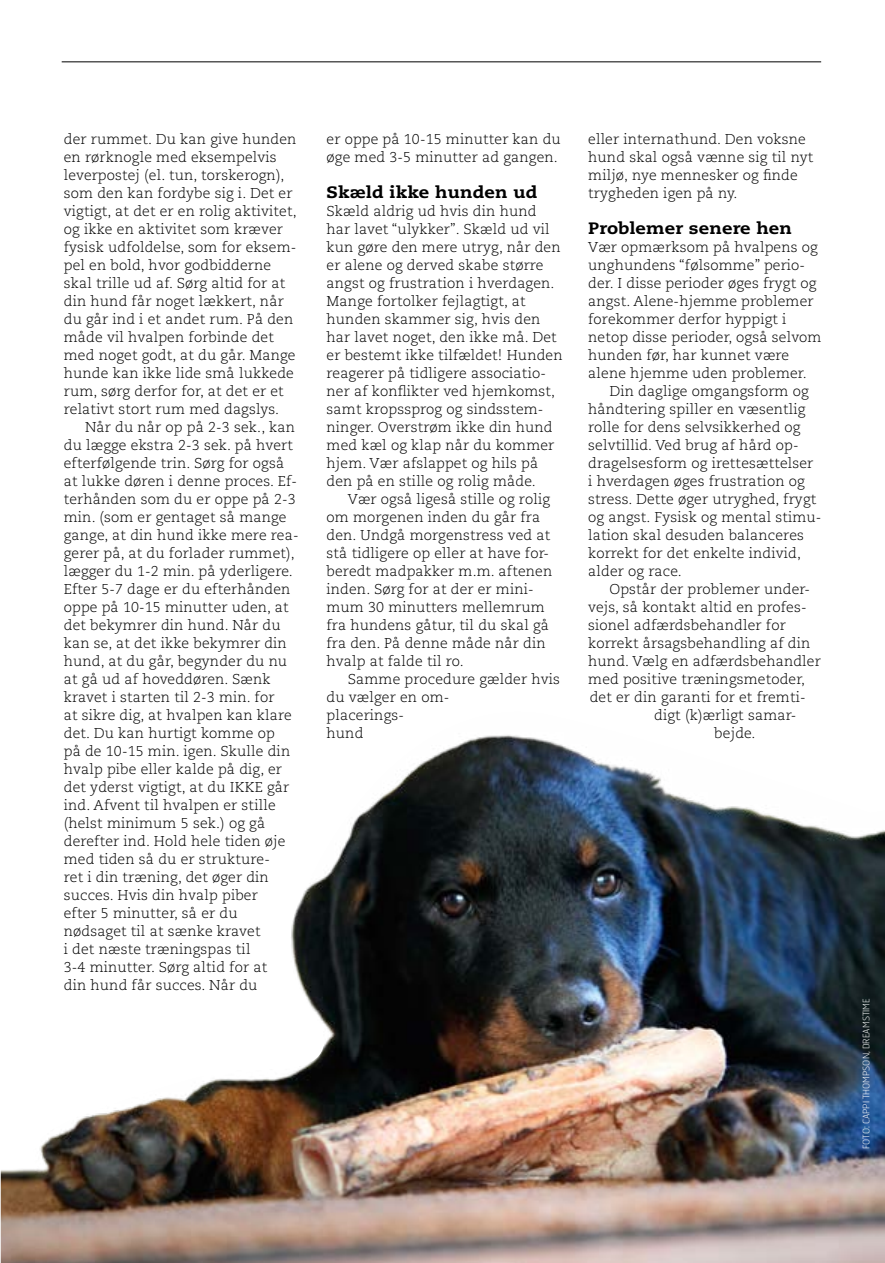
<style>
.page{position:relative;width:885px;height:1263px;background:#fff}
.page>*{position:absolute;margin:0;border:0;box-sizing:border-box;transform-origin:0 0}
.Ml_rubrik{font:800 16.5px "Caecilia";letter-spacing:.01em;color:#000;scale:1.1 1}
.brød{font:300 14.25px/18px "Caecilia";letter-spacing:.01em;color:#000}
.BRØD_UDEN_INDRYK{font:300 14.25px/18px "Caecilia";letter-spacing:.01em;color:#000}
.af{font:100 9px "Hermes";color:#fff}
</style>
<div class="page">
<hr style="left:62px;top:62px;width:759px;height:1px;background:#000">
<img style="left:1px;top:735px;width:883px;height:528px">
<p class="BRØD_UDEN_INDRYK" style="left:64px;top:130px;width:234px">der rummet. Du kan give hunden en rørknogle med eksempelvis leverpostej (el. tun, torskerogn), som den kan fordybe sig i. Det er vigtigt, at det er en rolig aktivitet, og ikke en aktivitet som kræver fysisk udfoldelse, som for eksem&shy;pel en bold, hvor godbidderne skal trille ud af. Sørg altid for at din hund får noget lækkert, når du går ind i et andet rum. På den måde vil hvalpen forbinde det med noget godt, at du går. Mange hunde kan ikke lide små lukkede rum, sørg derfor for, at det er et relativt stort rum med dagslys.</p>
<p class="brød" style="left:64px;top:418px;width:236px;text-indent:21px">Når du når op på 2-3 sek., kan du lægge ekstra 2-3 sek. på hvert efterfølgende trin. Sørg for også at lukke døren i denne proces. Ef&shy;terhånden som du er oppe på 2-3 min. (som er gentaget så mange gange, at din hund ikke mere rea&shy;gerer på, at du forlader rummet), lægger du 1-2 min. på yderligere.<br>Efter 5-7 dage er du efterhånden oppe på 10-15 minutter uden, at det bekymrer din hund. Når du kan se, at det ikke bekymrer din hund, at du går, begynder du nu at gå ud af hoveddøren. Sænk kravet i starten til 2-3 min. for<br>at sikre dig, at hvalpen kan klare det. Du kan hurtigt komme op<br>på de 10-15 min. igen. Skulle din hvalp pibe eller kalde på dig, er det yderst vigtigt, at du IKKE går ind. Afvent til hvalpen er stille (helst minimum 5 sek.) og gå derefter ind. Hold hele tiden øje med tiden så du er strukture-<br>ret i din træning, det øger din succes. Hvis din hvalp piber<br>efter 5 minutter, så er du nødsaget til at sænke kravet<br>i det næste træningspas til<br>3-4 minutter. Sørg altid for at<br>din hund får succes. Når du</p>
<p class="brød" style="left:326px;top:130px;width:236px">er oppe på 10-15 minutter kan du øge med 3-5 minutter ad gangen.</p>
<p class="Ml_rubrik" style="left:326px;top:182px;width:193px">Skæld ikke hunden ud</p>
<p class="BRØD_UDEN_INDRYK" style="left:326px;top:202px;width:237px">Skæld aldrig ud hvis din hund har lavet “ulykker”. Skæld ud vil kun gøre den mere utryg, når den er alene og derved skabe større angst og frustration i hverdagen.<br>Mange fortolker fejlagtigt, at hunden skammer sig, hvis den har lavet noget, den ikke må. Det er bestemt ikke tilfældet! Hunden reagerer på tidligere associatio&shy;ner af konflikter ved hjemkomst, samt kropssprog og sindsstem&shy;ninger. Overstrøm ikke din hund med kæl og klap når du kommer hjem. Vær afslappet og hils på den på en stille og rolig måde.</p>
<p class="brød" style="left:326px;top:490px;width:227px;text-indent:21px">Vær også ligeså stille og rolig om morgenen inden du går fra den. Undgå morgenstress ved at stå tidligere op eller at have for&shy;beredt madpakker m.m. aftenen inden. Sørg for at der er mini&shy;mum 30 minutters mellemrum fra hundens gåtur, til du skal gå fra den. På denne måde når din hvalp at falde til ro.</p>
<p class="brød" style="left:326px;top:670px;width:235px;text-indent:21px">Samme procedure gælder hvis du vælger en om-<br>placerings-<br>hund</p>
<p class="brød" style="left:588px;top:130px;width:227px">eller internathund. Den voksne hund skal også vænne sig til nyt miljø, nye mennesker og finde trygheden igen på ny.</p>
<p class="Ml_rubrik" style="left:588px;top:218px;width:187px">Problemer senere hen</p>
<p class="BRØD_UDEN_INDRYK" style="left:588px;top:238px;width:235px">Vær opmærksom på hvalpens og unghundens “følsomme” perio&shy;der. I disse perioder øges frygt og angst. Alene-hjemme problemer forekommer derfor hyppigt i netop disse perioder, også selvom hunden før, har kunnet være alene hjemme uden problemer.</p>
<p class="brød" style="left:588px;top:382px;width:235px;text-indent:21px">Din daglige omgangsform og håndtering spiller en væsentlig rolle for dens selvsikkerhed og selvtillid. Ved brug af hård op&shy;dragelsesform og irettesættelser<br>i hverdagen øges frustration og stress. Dette øger utryghed, frygt og angst. Fysisk og mental stimu&shy;lation skal desuden balanceres korrekt for det enkelte individ, alder og race.</p>
<p class="brød" style="left:609px;top:580px;width:202px">Opstår der problemer under-</p>
<p class="brød" style="left:588px;top:598px;width:220px">vejs, så kontakt altid en profes-</p>
<p class="brød" style="left:588px;top:616px;width:199px">sionel adfærdsbehandler for</p>
<p class="brød" style="left:588px;top:634px;width:223px">korrekt årsagsbehandling af din</p>
<p class="brød" style="left:588px;top:652px;width:234px">hund. Vælg en adfærdsbehandler</p>
<p class="brød" style="left:588px;top:670px;width:218px">med positive træningsmetoder,</p>
<p class="brød" style="left:589px;top:688px;width:217px">det er din garanti for et fremti-</p>
<p class="brød" style="left:654px;top:706px;width:143px">digt (k)ærligt samar-</p>
<p class="brød" style="left:714px;top:724px;width:43px">bejde.</p>
<p class="af" style="left:860px;top:1149px;width:152px;rotate:-90deg">FOTO: CAPPI THOMPSON, DREAMSTIME</p>
</div>
